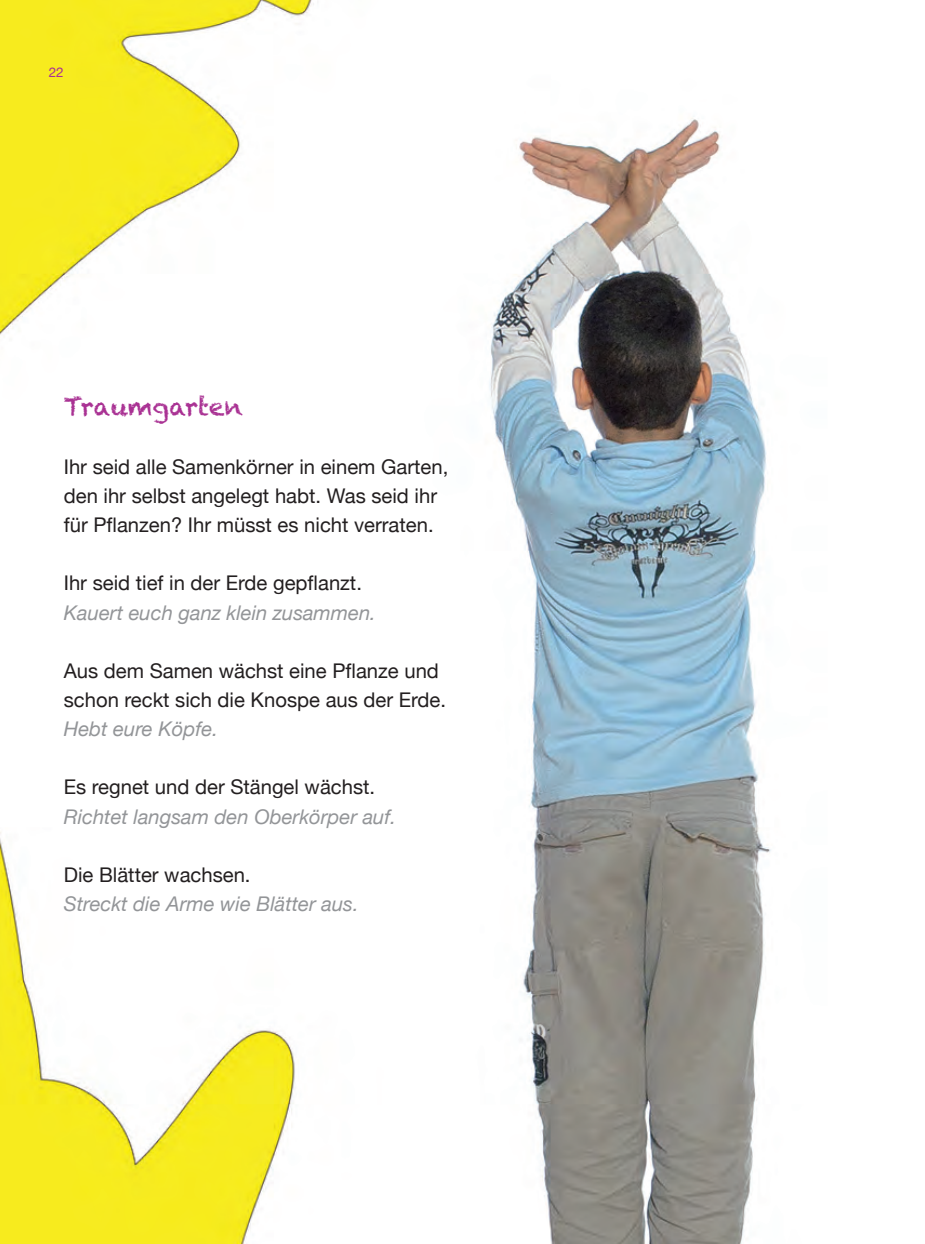
<style>
.page{position:relative;width:925px;height:1244px;background:#fff}
.page>*{position:absolute;margin:0;border:0;box-sizing:border-box;transform-origin:0 0}
.Helv_3_Absatzübersch{font:24.75px "Chalkduster";color:#a93193}
.Helv_Text_Flatter{font:20.25px/29.2px "Helvetica Neue";color:#231f20}
.Helv_Text_Italic{font:italic 20.25px "Helvetica Neue";color:#939598}
.t1{font:13.5px "Helvetica Neue";color:#a93193}
</style>
<div class="page">
<img style="left:0;top:0;width:771px;height:1244px">
<p class="t1" style="left:49px;top:64px;width:17px">22</p>
<p class="Helv_3_Absatzübersch" style="left:64px;top:392px;width:181px">Traumgarten</p>
<p class="Helv_Text_Flatter" style="left:64px;top:452px;width:386px">Ihr seid alle Samenkörner in einem Garten, den ihr selbst angelegt habt. Was seid ihr für Pflanzen? Ihr müsst es nicht verraten.</p>
<p class="Helv_Text_Flatter" style="left:64px;top:568px;width:300px">Ihr seid tief in der Erde gepflanzt.</p>
<p class="Helv_Text_Italic" style="left:64px;top:600px;width:314px">Kauert euch ganz klein zusammen.</p>
<p class="Helv_Text_Flatter" style="left:64px;top:656px;width:384px">Aus dem Samen wächst eine Pflanze und schon reckt sich die Knospe aus der Erde.</p>
<p class="Helv_Text_Italic" style="left:64px;top:717px;width:156px">Hebt eure Köpfe.</p>
<p class="Helv_Text_Flatter" style="left:64px;top:772px;width:313px">Es regnet und der Stängel wächst.</p>
<p class="Helv_Text_Italic" style="left:64px;top:804px;width:334px">Richtet langsam den Oberkörper auf.</p>
<p class="Helv_Text_Flatter" style="left:64px;top:860px;width:188px">Die Blätter wachsen.</p>
<p class="Helv_Text_Italic" style="left:64px;top:891px;width:296px">Streckt die Arme wie Blätter aus.</p>
</div>
